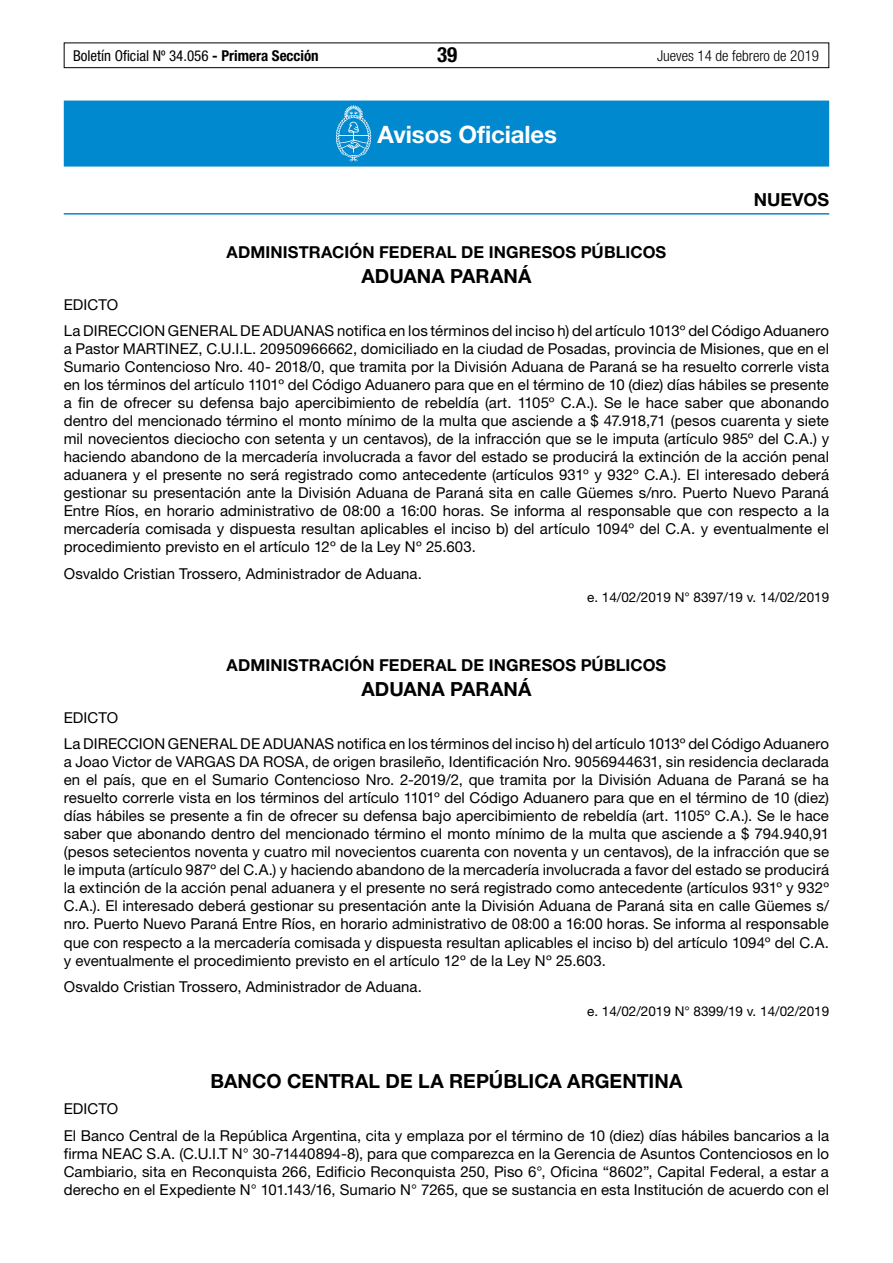
<style>
.page{position:relative;width:893px;height:1263px;background:#fff}
.page>*{position:absolute;margin:0;border:0;box-sizing:border-box;transform-origin:0 0}
.t1{font:700 24px "Helvetica Neue LT Std";letter-spacing:-.005em;color:#fff}
.t2{font:700 condensed 21px "Helvetica Neue LT Std";color:#000}
.t3{font:700 19.5px "Helvetica Neue LT Std";letter-spacing:.005em;color:#000}
.t4{font:700 18px "Helvetica Neue LT Std";color:#000}
.t5{font:700 16.5px "Helvetica Neue LT Std";letter-spacing:.005em;color:#000}
.t6{font:15px/18px "Helvetica Neue LT Std";letter-spacing:.005em;color:#000}
.t7{font:condensed 15px "Helvetica Neue LT Std";color:#000}
.t8{font:300 condensed 15px "Helvetica Neue LT Std";color:#000}
.t9{font:13.5px "Helvetica Neue LT Std";color:#000}
.s1{font-weight:700}
</style>
<div class="page">
<div style="left:64px;top:43px;width:765px;height:25px;border:1px solid #000"></div>
<div style="left:64px;top:101px;width:765px;height:66px;background:#0089cf"></div>
<hr style="left:64px;top:213px;width:765px;height:2px;background:#0089cf">
<svg style="left:336px;top:105px;width:35px;height:56px"></svg>
<p class="t7" style="left:73px;top:47px;width:247px">Boletín Oficial Nº 34.056 <span class="s1">- Primera Sección</span></p>
<h2 class="t2" style="left:437px;top:42px;width:22px">39</h2>
<p class="t8" style="left:657px;top:47px;width:164px">Jueves 14 de febrero de 2019</p>
<h1 class="t1" style="left:378px;top:120px;width:181px">Avisos Oficiales</h1>
<p class="t4" style="left:754px;top:188px;width:77px">NUEVOS</p>
<p class="t5" style="left:227px;top:242px;width:441px">ADMINISTRACIÓN FEDERAL DE INGRESOS PÚBLICOS</p>
<h3 class="t3" style="left:361px;top:264px;width:172px">ADUANA PARANÁ</h3>
<p class="t6" style="left:64px;top:291px;width:767px;line-height:26.5px">EDICTO<br>La DIRECCION GENERAL DE ADUANAS notifica en los términos del inciso h) del artículo 1013º del Código Aduanero</p>
<p class="t6" style="left:64px;top:340px;width:767px;text-align:justify">a Pastor MARTINEZ, C.U.I.L. 20950966662, domiciliado en la ciudad de Posadas, provincia de Misiones, que en el Sumario Contencioso Nro. 40- 2018/0, que tramita por la División Aduana de Paraná se ha resuelto correrle vista en los términos del artículo 1101º del Código Aduanero para que en el término de 10 (diez) días hábiles se presente a fin de ofrecer su defensa bajo apercibimiento de rebeldía (art. 1105º C.A.). Se le hace saber que abonando dentro del mencionado término el monto mínimo de la multa que asciende a $ 47.918,71 (pesos cuarenta y siete mil novecientos dieciocho con setenta y un centavos), de la infracción que se le imputa (artículo 985º del C.A.) y haciendo abandono de la mercadería involucrada a favor del estado se producirá la extinción de la acción penal aduanera y el presente no será registrado como antecedente (artículos 931º y 932º C.A.). El interesado deberá gestionar su presentación ante la División Aduana de Paraná sita en calle Güemes s/nro. Puerto Nuevo Paraná Entre Ríos, en horario administrativo de 08:00 a 16:00 horas. Se informa al responsable que con respecto a la mercadería comisada y dispuesta resultan aplicables el inciso b) del artículo 1094º del C.A. y eventualmente el procedimiento previsto en el artículo 12º de la Ley Nº 25.603.</p>
<p class="t6" style="left:64px;top:564px;width:360px">Osvaldo Cristian Trossero, Administrador de Aduana.</p>
<p class="t9" style="left:587px;top:589px;width:244px">e. 14/02/2019 N° 8397/19 v. 14/02/2019</p>
<p class="t5" style="left:227px;top:655px;width:441px">ADMINISTRACIÓN FEDERAL DE INGRESOS PÚBLICOS</p>
<h3 class="t3" style="left:361px;top:677px;width:172px">ADUANA PARANÁ</h3>
<p class="t6" style="left:64px;top:704px;width:767px;line-height:26.5px">EDICTO<br>La DIRECCION GENERAL DE ADUANAS notifica en los términos del inciso h) del artículo 1013º del Código Aduanero</p>
<p class="t6" style="left:64px;top:753px;width:767px;text-align:justify">a Joao Victor de VARGAS DA ROSA, de origen brasileño, Identificación Nro. 9056944631, sin residencia declarada en el país, que en el Sumario Contencioso Nro. 2-2019/2, que tramita por la División Aduana de Paraná se ha resuelto correrle vista en los términos del artículo 1101º del Código Aduanero para que en el término de 10 (diez) días hábiles se presente a fin de ofrecer su defensa bajo apercibimiento de rebeldía (art. 1105º C.A.). Se le hace saber que abonando dentro del mencionado término el monto mínimo de la multa que asciende a $ 794.940,91 (pesos setecientos noventa y cuatro mil novecientos cuarenta con noventa y un centavos), de la infracción que se le imputa (artículo 987º del C.A.) y haciendo abandono de la mercadería involucrada a favor del estado se producirá la extinción de la acción penal aduanera y el presente no será registrado como antecedente (artículos 931º y 932º C.A.). El interesado deberá gestionar su presentación ante la División Aduana de Paraná sita en calle Güemes s/ nro. Puerto Nuevo Paraná Entre Ríos, en horario administrativo de 08:00 a 16:00 horas. Se informa al responsable que con respecto a la mercadería comisada y dispuesta resultan aplicables el inciso b) del artículo 1094º del C.A. y eventualmente el procedimiento previsto en el artículo 12º de la Ley Nº 25.603.</p>
<p class="t6" style="left:64px;top:977px;width:360px">Osvaldo Cristian Trossero, Administrador de Aduana.</p>
<p class="t9" style="left:587px;top:1003px;width:244px">e. 14/02/2019 N° 8399/19 v. 14/02/2019</p>
<h3 class="t3" style="left:211px;top:1068px;width:473px">BANCO CENTRAL DE LA REPÚBLICA ARGENTINA</h3>
<p class="t6" style="left:64px;top:1095px;width:767px;line-height:26.5px">EDICTO<br>El Banco Central de la República Argentina, cita y emplaza por el término de 10 (diez) días hábiles bancarios a la</p>
<p class="t6" style="left:64px;top:1144px;width:767px;text-align:justify">firma NEAC S.A. (C.U.I.T N° 30-71440894-8), para que comparezca en la Gerencia de Asuntos Contenciosos en lo Cambiario, sita en Reconquista 266, Edificio Reconquista 250, Piso 6°, Oficina “8602”, Capital Federal, a estar a derecho en el Expediente N° 101.143/16, Sumario N° 7265, que se sustancia en esta Institución de acuerdo con el</p>
</div>
